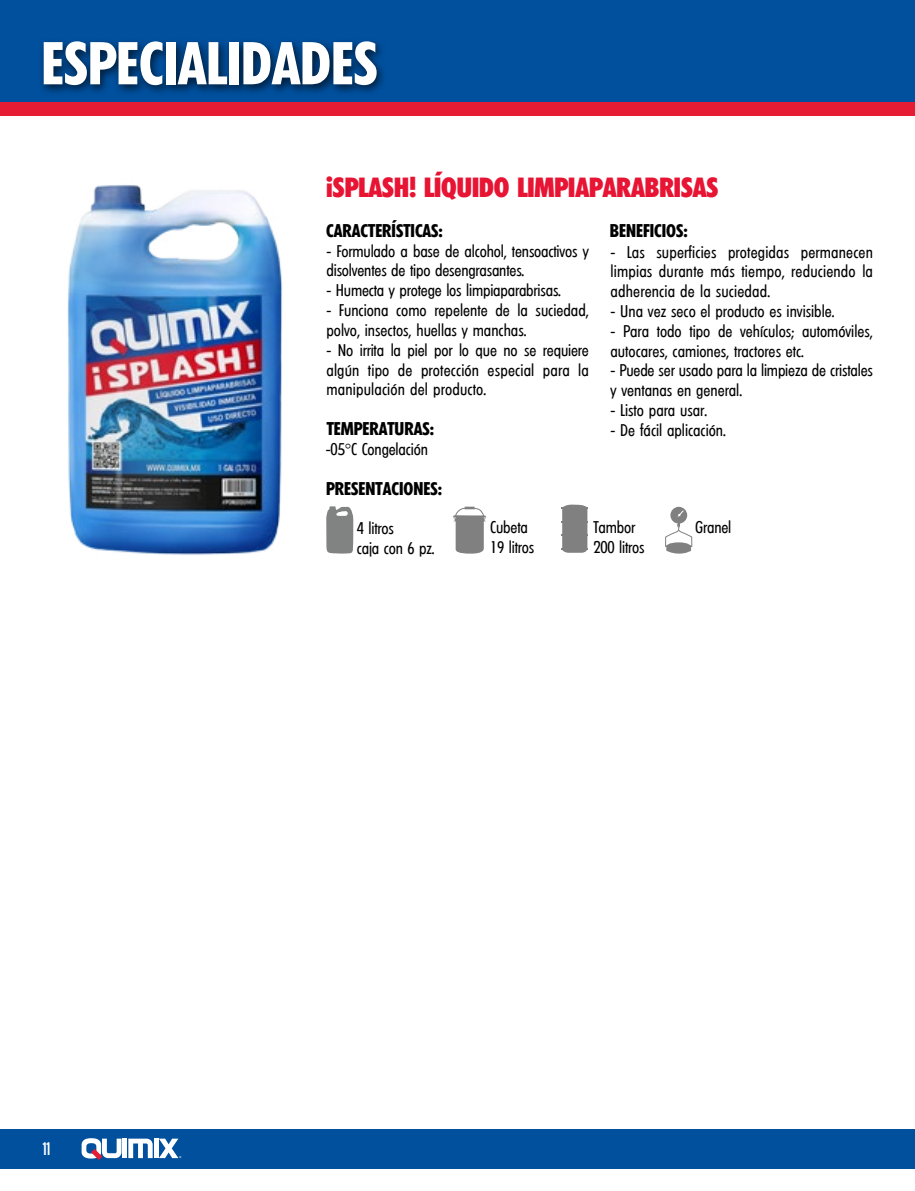
<style>
.page{position:relative;width:915px;height:1191px;background:#fff}
.page>*{position:absolute;margin:0;border:0;box-sizing:border-box;transform-origin:0 0}
.t1{font:600 condensed 58.5px "Limerick";color:#fff}
.t2{font:800 condensed 27px "Limerick";color:#e71433}
.t3{font:600 condensed 18px "Limerick";color:#000}
.t4{font:18px "Big Noodle Titling";color:#fff}
.t5{font:condensed 16.5px/19.8px "Limerick";color:#000}
.t6{font:800 condensed 2.7px "Limerick";color:#fff}
.s1{font-family:"Times New Roman";font-stretch:normal}
</style>
<div class="page">
<svg style="left:453px;top:506px;width:33px;height:47px"></svg>
<svg style="left:326px;top:506px;width:27px;height:47px"></svg>
<div style="left:670px;top:507px;width:17px;height:16px;background:#808080;border-radius:50%"></div>
<svg style="left:665px;top:523px;width:27px;height:31px"></svg>
<svg style="left:677px;top:510px;width:7px;height:7px"></svg>
<svg style="left:561px;top:504px;width:26px;height:49px"></svg>
<div style="left:0;top:1128px;width:914px;height:40px;background:#00509e"></div>
<div style="left:0;top:0;width:914px;height:107px;background:#00509e"></div>
<div style="left:0;top:102px;width:914px;height:14px;background:#e61b34"></div>
<img style="left:67px;top:185px;width:216px;height:370px">
<div style="left:122px;top:1138px;width:5px;height:20px;background:#fff"></div>
<svg style="left:128px;top:1138px;width:25px;height:20px"></svg>
<hr style="left:154px;top:1138px;width:4px;height:20px;background:#fff">
<svg style="left:159px;top:1138px;width:19px;height:20px"></svg>
<svg style="left:82px;top:1138px;width:39px;height:22px"></svg>
<div style="left:38px;top:38px;width:349px;height:57px;background:#000;opacity:.65"></div>
<h1 class="t1" style="left:41px;top:29px;width:228px">ESPECIALIDADES</h1>
<h2 class="t2" style="left:325px;top:171px;width:394px">¡SPLASH! LÍQUIDO LIMPIAPARABRISAS</h2>
<p class="t3" style="left:326px;top:220px;width:118px">CARACTERÍSTICAS:</p>
<p class="t3" style="left:609px;top:220px;width:79px">BENEFICIOS:</p>
<p class="t5" style="left:326px;top:241px;width:264px">- Formulado a base de alcohol, tensoactivos y disolventes de tipo desengrasantes.</p>
<p class="t5" style="left:326px;top:281px;width:236px">- Humecta y protege los limpiaparabrisas.</p>
<p class="t5" style="left:326px;top:301px;width:264px">- Funciona como repelente de la suciedad, polvo, insectos, huellas y manchas.</p>
<p class="t5" style="left:326px;top:340px;width:264px;text-align:justify">- No irrita la piel por lo que no se requiere algún tipo de protección especial para la manipulación del producto.</p>
<p class="t3" style="left:326px;top:418px;width:46px">TEMPERATURAS</p>
<p class="t3" style="left:429px;top:418px;width:6px">:</p>
<p class="t5" style="left:326px;top:440px;width:103px">-05<span class="s1">°</span>C Congelación</p>
<p class="t3" style="left:326px;top:478px;width:18px">PRESE</p>
<p class="t3" style="left:365px;top:478px;width:78px">NTACIONES:</p>
<p class="t5" style="left:610px;top:242px;width:264px;text-align:justify">- Las superficies protegidas permanecen limpias durante más tiempo, reduciendo la adherencia de la suciedad.</p>
<p class="t5" style="left:610px;top:302px;width:225px">- Una vez seco el producto es invisible.</p>
<p class="t5" style="left:610px;top:322px;width:264px">- Para todo tipo de vehículos; automóviles, autocares, camiones, tractores etc.</p>
<p class="t5" style="left:610px;top:361px;width:264px">- Puede ser usado para la limpieza de cristales y ventanas en general.</p>
<p class="t5" style="left:610px;top:401px;width:98px">- Listo para usar.</p>
<p class="t5" style="left:610px;top:421px;width:117px">- De fácil aplicación.</p>
<p class="t5" style="left:357px;top:518px;width:79px">4 litros<br>caja con 6 pz.</p>
<p class="t5" style="left:490px;top:518px;width:46px">Cubeta<br>19 litros</p>
<p class="t5" style="left:593px;top:518px;width:53px">Tambor<br>200 litros</p>
<p class="t5" style="left:695px;top:518px;width:38px">Granel</p>
<p class="t4" style="left:42px;top:1138px;width:10px">11</p>
<p class="t6" style="left:179px;top:1155px;width:4px">®</p>
</div>
